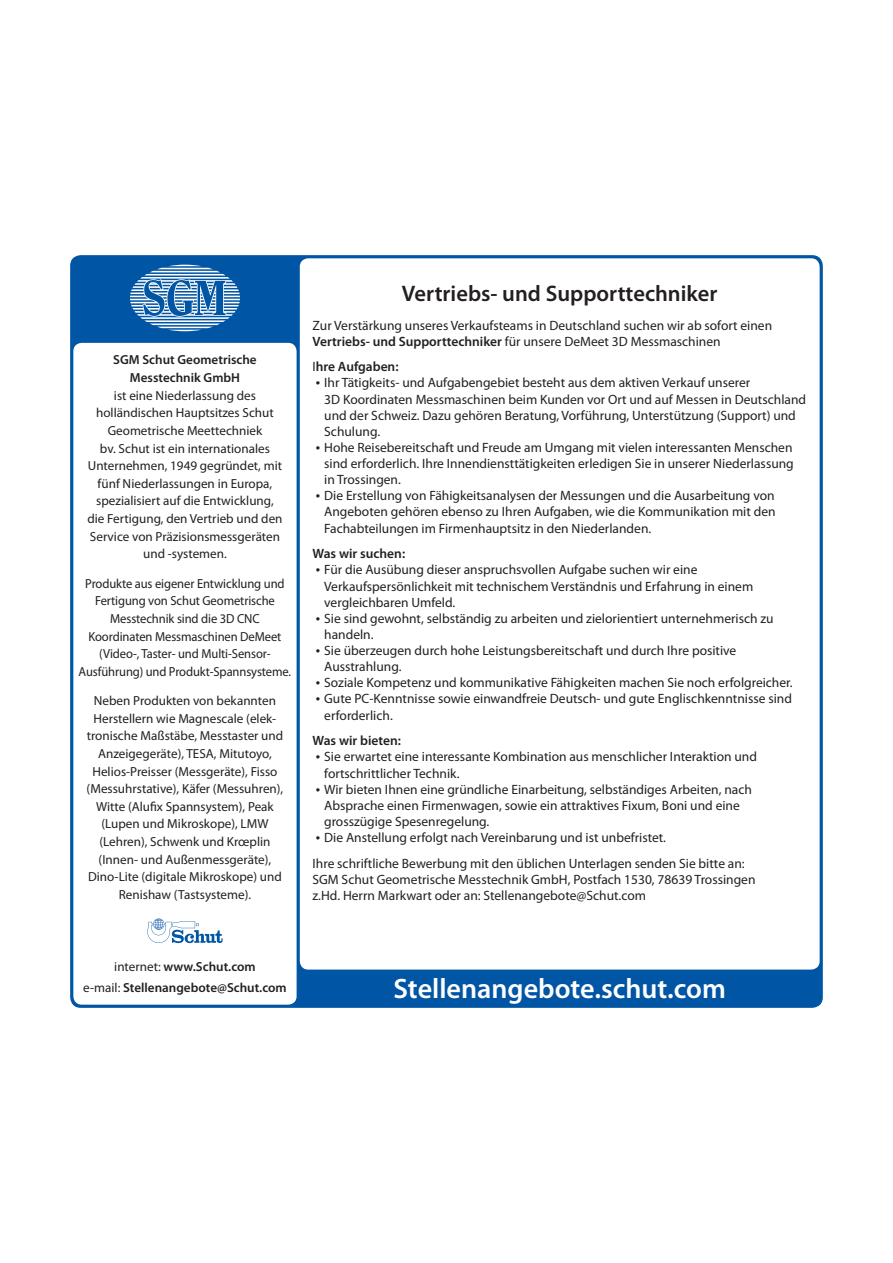
<style>
.page{position:relative;width:893px;height:1263px;background:#fff}
.page>*{position:absolute;margin:0;border:0;box-sizing:border-box;transform-origin:0 0}
.t1{font:600 28.2px "Myriad Pro";color:#fff}
.t2{font:600 22.5px "Myriad Pro";color:#231f20}
.t3{font:13.5px/16px "Myriad Pro";color:#231f20}
.t4{font:600 13.5px "Myriad Pro";color:#231f20}
.t5{font:13.2px/17.7px "Myriad Pro";color:#231f20;text-align:center}
.t6{font:13.2px/17.7px "Myriad Pro";color:#231f20;text-align:center;scale:.96 1}
.t7{font:600 13.2px/17.7px "Myriad Pro";color:#231f20;text-align:center}
.s1{font-weight:600}
.s2{font-weight:400}
.s3{font-size:15.75px}
</style>
<div class="page">
<div style="left:70px;top:255px;width:753px;height:753px;background:#0155a5;border-radius:11px"></div>
<div style="left:73px;top:343px;width:224px;height:662px;background:#fff;border-radius:9px"></div>
<div style="left:300px;top:258px;width:520px;height:711px;background:#fff;border-radius:9px"></div>
<svg style="left:130px;top:265px;width:110px;height:66px"></svg>
<svg style="left:147px;top:918px;width:76px;height:25px"></svg>
<p class="t7" style="left:113px;top:351px;width:145px">SGM Schut Geometrische<br>Messtechnik GmbH</p>
<p class="t5" style="left:87px;top:386px;width:197px">ist eine Niederlassung des holländischen Hauptsitzes Schut<br>Geometrische Meettechniek<br>bv. Schut ist ein internationales<br>Unternehmen, 1949 gegründet, mit fünf Niederlassungen in Europa, spezialisiert auf die Entwicklung, die Fertigung, den Vertrieb und den<br>Service von Präzisionsmessgeräten und ‑systemen.</p>
<p class="t6" style="left:79px;top:574px;width:223px">Produkte aus eigener Entwicklung und Fertigung von Schut Geometrische Messtechnik sind die 3D CNC Koordinaten Messmaschinen DeMeet (Video-, Taster- und Multi-Sensor-Ausführung) und Produkt-Spannsysteme.</p>
<p class="t5" style="left:87px;top:691px;width:198px">Neben Produkten von bekannten Herstellern wie Magnescale (elek&shy;tronische Maßstäbe, Messtaster und Anzeigegeräte), TESA, Mitutoyo, Helios-Preisser (Messgeräte), Fisso (Messuhrstative), Käfer (Messuhren), Witte (Alufix Spannsystem), Peak (Lupen und Mikroskope), LMW (Lehren), Schwenk und Krœplin (Innen- und Außenmessgeräte), Dino-Lite (digitale Mikroskope) und Renishaw (Tastsysteme).</p>
<h2 class="t2" style="left:402px;top:279px;width:317px">Vertriebs- und Supporttechniker</h2>
<p class="t3" style="left:313px;top:317px;width:461px">Zur Verstärkung unseres Verkaufsteams in Deutschland suchen wir ab sofort einen<br><span class="s1">Vertriebs- und Supporttechniker</span> für unsere DeMeet 3D Messmaschinen</p>
<p class="t4" style="left:313px;top:358px;width:88px"><span class="s2">I</span>hre Aufgaben:</p>
<p class="t3" style="left:324px;top:375px;width:483px;text-indent:-9px"><span class="s3">•</span> Ihr Tätigkeits- und Aufgabengebiet besteht aus dem aktiven Verkauf unserer<br>3D Koordinaten Messmaschinen beim Kunden vor Ort und auf Messen in Deutschland und der Schweiz. Dazu gehören Beratung, Vorführung, Unterstützung (Support) und Schulung.</p>
<p class="t3" style="left:324px;top:439px;width:471px;text-align:justify;text-indent:-9px"><span class="s3">•</span> Hohe Reisebereitschaft und Freude am Umgang mit vielen interessanten Menschen sind erforderlich. Ihre Innendiensttätigkeiten erledigen Sie in unserer Niederlassung in Trossingen.</p>
<p class="t3" style="left:324px;top:488px;width:453px;text-align:justify;text-indent:-9px"><span class="s3">•</span> Die Erstellung von Fähigkeitsanalysen der Messungen und die Ausarbeitung von Angeboten gehören ebenso zu Ihren Aufgaben, wie die Kommunikation mit den Fachabteilungen im Firmenhauptsitz in den Niederlanden.</p>
<p class="t4" style="left:313px;top:545px;width:94px">Was wir suchen:</p>
<p class="t3" style="left:324px;top:562px;width:431px;text-indent:-9px"><span class="s3">•</span> Für die Ausübung dieser anspruchsvollen Aufgabe suchen wir eine<br>Verkaufspersönlichkeit mit technischem Verständnis und Erfahrung in einem vergleichbaren Umfeld.</p>
<p class="t3" style="left:324px;top:610px;width:451px;text-indent:-9px"><span class="s3">•</span> Sie sind gewohnt, selbständig zu arbeiten und zielorientiert unternehmerisch zu handeln.</p>
<p class="t3" style="left:324px;top:642px;width:414px;text-indent:-9px"><span class="s3">•</span> Sie überzeugen durch hohe Leistungsbereitschaft und durch Ihre positive<br>Ausstrahlung.</p>
<p class="t3" style="left:316px;top:674px;width:478px"><span class="s3">•</span> Soziale Kompetenz und kommunikative Fähigkeiten machen Sie noch erfolgreicher.</p>
<p class="t3" style="left:324px;top:691px;width:469px;text-indent:-9px"><span class="s3">•</span> Gute PC-Kenntnisse sowie einwandfreie Deutsch- und gute Englischkenntnisse sind erforderlich.</p>
<p class="t4" style="left:313px;top:732px;width:90px">Was wir bieten:</p>
<p class="t3" style="left:324px;top:749px;width:434px;text-indent:-9px"><span class="s3">•</span> Sie erwartet eine interessante Kombination aus menschlicher Interaktion und fortschrittlicher Technik.</p>
<p class="t3" style="left:324px;top:781px;width:429px;text-indent:-9px"><span class="s3">•</span> Wir bieten Ihnen eine gründliche Einarbeitung, selbständiges Arbeiten, nach<br>Absprache einen Firmenwagen, sowie ein attraktives Fixum, Boni und eine grosszügige Spesenregelung.</p>
<p class="t3" style="left:313px;top:824px;width:434px;line-height:25.7px"><span class="s3">•</span> Die Anstellung erfolgt nach Vereinbarung und ist unbefristet.<br>Ihre schriftliche Bewerbung mit den üblichen Unterlagen senden Sie bitte an:</p>
<p class="t3" style="left:313px;top:871px;width:444px">SGM Schut Geometrische Messtechnik GmbH, Postfach 1530, 78639 Trossingen z.Hd. Herrn Markwart oder an: Stellenangebote@Schut.com</p>
<p class="t7" style="left:83px;top:955px;width:205px;line-height:21.1px"><span class="s2">internet:</span> www.Schut.com<br><span class="s2">e-mail:</span> Stellenangebote@Schut.com</p>
<h1 class="t1" style="left:393px;top:971px;width:334px">Stellenangebote.schut.com</h1>
</div>
